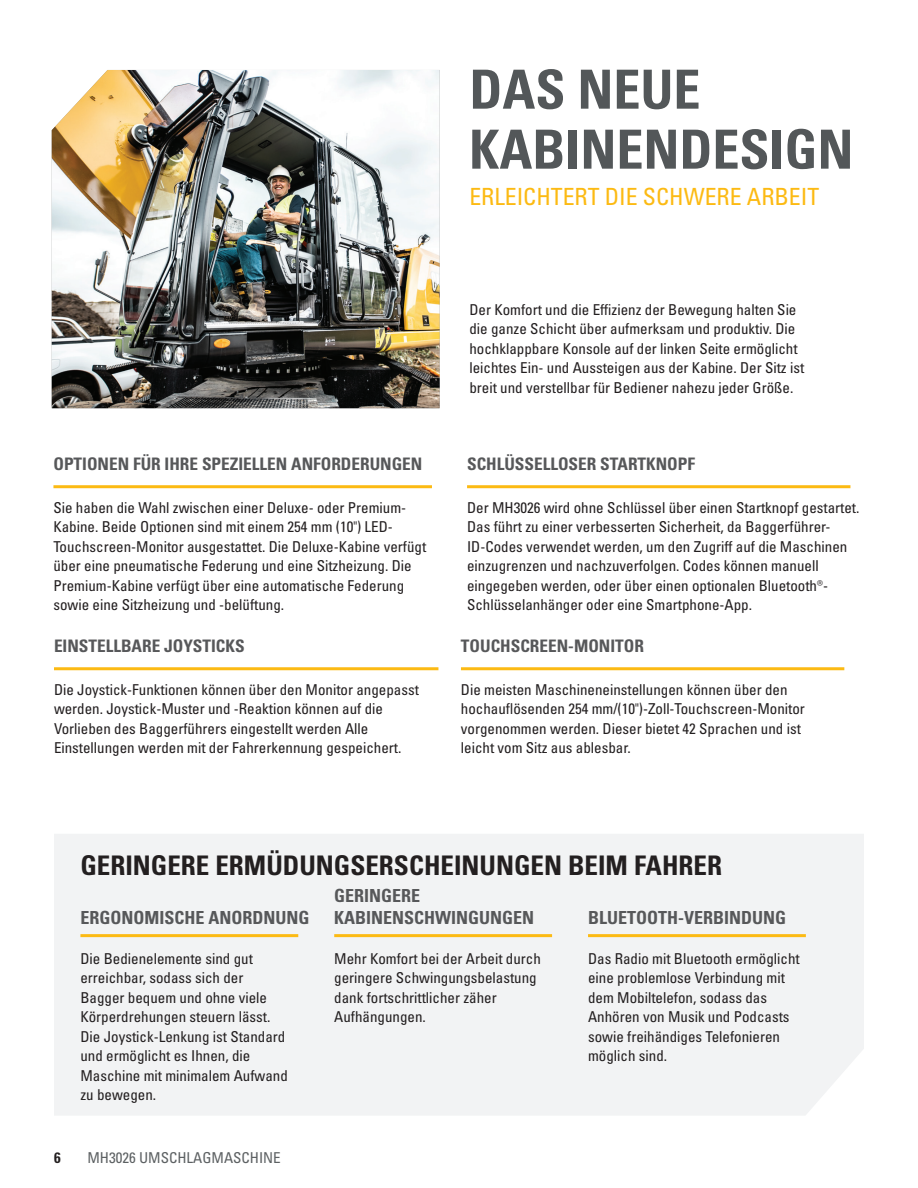
<style>
.page{position:relative;width:918px;height:1188px;background:#fff}
.page>*{position:absolute;margin:0;border:0;box-sizing:border-box;transform-origin:0 0}
.t1{font:54px/60px "Univers LTCYR 67 Bold Cond";color:#535759}
.t2{font:27px "Univers LTCYR 67 Bold Cond";color:#231f20}
.t3{font:condensed 23.7px "Univers LTCYR 57";color:#fcba13}
.t4{font:18px/21.6px "Univers LTCYR 67 Bold Cond";color:#57585a}
.t5{font:17.25px "Univers LTCYR 67 Bold Cond";color:#57585a}
.t6{font:condensed 15px/19.5px "Univers LTCYR 57";color:#231f20}
.t7{font:condensed 15px "Univers LTCYR 57";color:#5d6163}
.t8{font:15px "Univers LTCYR 67 Bold Cond";color:#231f20}
</style>
<div class="page">
<hr style="left:53px;top:485px;width:379px;height:3px;background:#fcba13">
<hr style="left:467px;top:485px;width:383px;height:3px;background:#fcba13">
<hr style="left:54px;top:667px;width:384px;height:3px;background:#fcba13">
<hr style="left:461px;top:667px;width:383px;height:3px;background:#fcba13">
<img style="left:52px;top:70px;width:388px;height:338px">
<div style="left:54px;top:834px;width:810px;height:281px;background:#f2f3f4"></div>
<hr style="left:80px;top:934px;width:218px;height:3px;background:#fcba13">
<hr style="left:334px;top:934px;width:218px;height:3px;background:#fcba13">
<hr style="left:588px;top:934px;width:218px;height:3px;background:#fcba13">
<h1 class="t1" style="left:469px;top:59px;width:386px">DAS NEUE<br>KABINENDESIGN</h1>
<h3 class="t3" style="left:469px;top:181px;width:351px">ERLEICHTERT DIE SCHWERE ARBEIT</h3>
<p class="t5" style="left:53px;top:453px;width:370px">OPTIONEN FÜR IHRE SPEZIELLEN ANFORDERUNGEN</p>
<p class="t6" style="left:469px;top:299px;width:336px">Der Komfort und die Effizienz der Bewegung halten Sie die ganze Schicht über aufmerksam und produktiv. Die hochklappbare Konsole auf der linken Seite ermöglicht leichtes Ein- und Aussteigen aus der Kabine. Der Sitz ist breit und verstellbar für Bediener nahezu jeder Größe.</p>
<p class="t5" style="left:467px;top:453px;width:230px">SCHLÜSSELLOSER STARTKNOPF</p>
<p class="t6" style="left:53px;top:497px;width:374px">Sie haben die Wahl zwischen einer Deluxe- oder Premium-Kabine. Beide Optionen sind mit einem 254 mm (10") LED-Touchscreen-Monitor ausgestattet. Die Deluxe-Kabine verfügt über eine pneumatische Federung und eine Sitzheizung. Die Premium-Kabine verfügt über eine automatische Federung sowie eine Sitzheizung und -belüftung.</p>
<p class="t6" style="left:467px;top:497px;width:394px">Der MH3026 wird ohne Schlüssel über einen Startknopf gestartet.<br>Das führt zu einer verbesserten Sicherheit, da Baggerführer-ID-Codes verwendet werden, um den Zugriff auf die Maschinen einzugrenzen und nachzuverfolgen. Codes können manuell eingegeben werden, oder über einen optionalen Bluetooth®- Schlüsselanhänger oder eine Smartphone-App.</p>
<p class="t5" style="left:54px;top:635px;width:192px">EINSTELLBARE JOYSTICKS</p>
<p class="t6" style="left:54px;top:679px;width:366px">Die Joystick-Funktionen können über den Monitor angepasst werden. Joystick-Muster und -Reaktion können auf die Vorlieben des Baggerführers eingestellt werden Alle Einstellungen werden mit der Fahrerkennung gespeichert.</p>
<p class="t5" style="left:461px;top:635px;width:185px">TOUCHSCREEN-MONITOR</p>
<p class="t6" style="left:461px;top:679px;width:345px">Die meisten Maschineneinstellungen können über den hochauflösenden 254 mm/(10")-Zoll-Touchscreen-Monitor vorgenommen werden. Dieser bietet 42 Sprachen und ist leicht vom Sitz aus ablesbar.</p>
<h2 class="t2" style="left:80px;top:849px;width:643px">GERINGERE ERMÜDUNGSERSCHEINUNGEN BEIM FAHRER</h2>
<p class="t4" style="left:80px;top:906px;width:231px">ERGONOMISCHE ANORDNUNG</p>
<p class="t4" style="left:334px;top:885px;width:202px">GERINGERE<br>KABINENSCHWINGUNGEN</p>
<p class="t4" style="left:588px;top:906px;width:199px">BLUETOOTH-VERBINDUNG</p>
<p class="t6" style="left:80px;top:948px;width:209px">Die Bedienelemente sind gut erreichbar, sodass sich der<br>Bagger bequem und ohne viele<br>Körperdrehungen steuern lässt.<br>Die Joystick-Lenkung ist Standard und ermöglicht es Ihnen, die<br>Maschine mit minimalem Aufwand zu bewegen.</p>
<p class="t6" style="left:334px;top:948px;width:208px">Mehr Komfort bei der Arbeit durch geringere Schwingungsbelastung dank fortschrittlicher zäher<br>Aufhängungen.</p>
<p class="t6" style="left:588px;top:948px;width:213px">Das Radio mit Bluetooth ermöglicht eine problemlose Verbindung mit dem Mobiltelefon, sodass das<br>Anhören von Musik und Podcasts sowie freihändiges Telefonieren möglich sind.</p>
<p class="t8" style="left:54px;top:1148px;width:8px">6</p>
<p class="t7" style="left:87px;top:1148px;width:195px">MH3026 UMSCHLAGMASCHINE</p>
</div>
